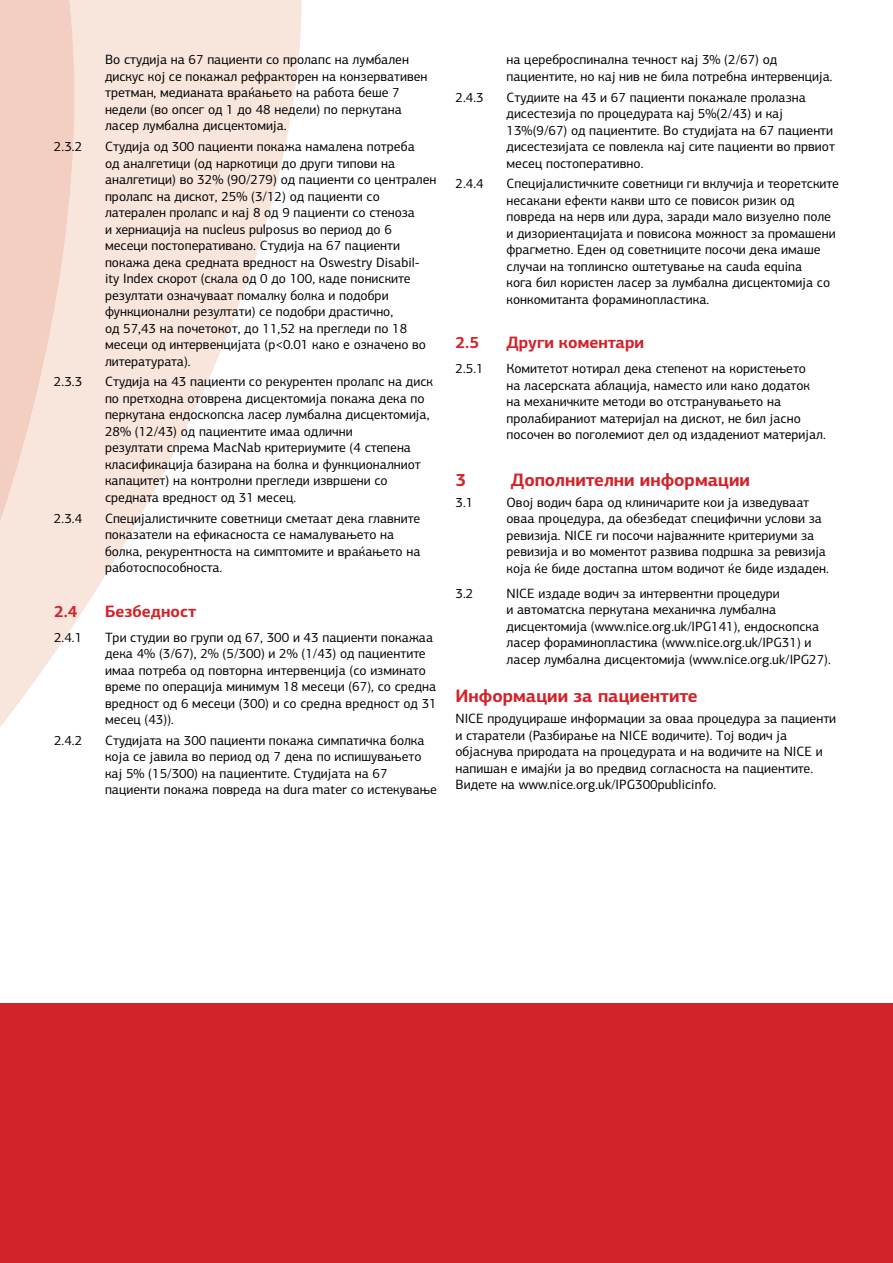
<style>
.page{position:relative;width:893px;height:1263px;background:#fff}
.page>*{position:absolute;margin:0;border:0;box-sizing:border-box;transform-origin:0 0}
.t1{font:700 18px "PF Centro Sans Pro";color:#d2232a}
.t2{font:700 16.5px "PF Centro Sans Pro";color:#d2232a}
.t3{font:13.5px/16.5px "PF Centro Sans Pro";color:#000}
</style>
<div class="page">
<svg style="left:0;top:0;width:302px;height:727px;fill:#f8e5dc"></svg>
<svg style="left:0;top:0;width:88px;height:559px;background:#f5d8cc"></svg>
<div style="left:0;top:1003px;width:893px;height:260px;background:#d2232a"></div>
<p class="t3" style="left:105px;top:52px;width:324px">Во студија на 67 пациенти со пролапс на лумбален дискус кој се покажал рефракторен на конзервативен третман, медианата враќањето на работа беше 7 недели (во опсег од 1 до 48 недели) по перкутана ласер лумбална дисцектомија.</p>
<p class="t3" style="left:54px;top:138px;width:30px">2.3.2</p>
<p class="t3" style="left:105px;top:138px;width:333px">Студија од 300 пациенти покажа намалена потреба<br>од аналгетици (од наркотици до други типови на аналгетици) во 32% (90/279) од пациенти со централен пролапс на дискот, 25% (3/12) од пациенти со латерален пролапс и кај 8 од 9 пациенти со стеноза<br>и херниација на nucleus pulposus во период до 6 месеци постоперативано. Студија на 67 пациенти покажа дека средната вредност на Oswestry Disabil&shy;ity Index скорот (скала од 0 до 100, каде пониските резултати означуваат помалку болка и подобри функционални резултати) се подобри драстично,<br>од 57,43 на почетокот, до 11,52 на прегледи по 18 месеци од интервенцијата (p&lt;0.01 како е означено во литературата).</p>
<p class="t3" style="left:54px;top:373px;width:30px">2.3.3</p>
<p class="t3" style="left:105px;top:373px;width:330px">Студија на 43 пациенти со рекурентен пролапс на диск по претходна отоврена дисцектомија покажа дека по перкутана ендоскопска ласер лумбална дисцектомија, 28% (12/43) од пациентите имаа одлични<br>резултати спрема MacNab критериумите (4 степена класификација базирана на болка и функционалниот капацитет) на контролни прегледи извршени со средната вредност од 31 месец.</p>
<p class="t3" style="left:54px;top:510px;width:30px">2.3.4</p>
<p class="t3" style="left:105px;top:510px;width:317px">Специјалистичките советници сметаат дека главните показатели на ефикасноста се намалувањето на болка, рекурентноста на симптомите и враќањето на работоспособноста.</p>
<p class="t2" style="left:54px;top:601px;width:25px">2.4</p>
<p class="t2" style="left:105px;top:601px;width:93px">Безбедност</p>
<p class="t3" style="left:54px;top:629px;width:30px">2.4.1</p>
<p class="t3" style="left:105px;top:629px;width:333px">Три студии во групи од 67, 300 и 43 пациенти покажаа дека 4% (3/67), 2% (5/300) и 2% (1/43) од пациентите имаа потреба од повторна интервенција (со изминато време по операција минимум 18 месеци (67), со средна вредност од 6 месеци (300) и со средна вредност од 31 месец (43)).</p>
<p class="t3" style="left:54px;top:732px;width:30px">2.4.2</p>
<p class="t3" style="left:105px;top:732px;width:333px">Студијата на 300 пациенти покажа симпатичка болка која се јавила во период од 7 дена по испишувањето кај 5% (15/300) на пациентите. Студијата на 67 пациенти покажа повреда на dura mater со истекување</p>
<p class="t3" style="left:506px;top:52px;width:328px">на цереброспинална течност кај 3% (2/67) од пациентите, но кај нив не била потребна интервенција.</p>
<p class="t3" style="left:455px;top:89px;width:30px">2.4.3</p>
<p class="t3" style="left:506px;top:89px;width:330px">Студиите на 43 и 67 пациенти покажале пролазна дисестезија по процедурата кај 5%(2/43) и кај 13%(9/67) од пациентите. Во студијата на 67 пациенти дисестезијата се повлекла кај сите пациенти во првиот месец постоперативно.</p>
<p class="t3" style="left:455px;top:175px;width:30px">2.4.4</p>
<p class="t3" style="left:506px;top:175px;width:334px">Специјалистичките советници ги вклучија и теоретските несакани ефекти какви што се повисок ризик од повреда на нерв или дура, заради мало визуелно поле и дизориентацијата и повисока можност за промашени фрагметно. Еден од советниците посочи дека имаше случаи на топлинско оштетување на cauda equinа<br>кога бил користен ласер за лумбална дисцектомија со конкомитанта фораминопластика.</p>
<p class="t2" style="left:455px;top:332px;width:25px">2.5</p>
<p class="t2" style="left:506px;top:332px;width:139px">Други коментари</p>
<p class="t3" style="left:455px;top:361px;width:30px">2.5.1</p>
<p class="t3" style="left:506px;top:361px;width:321px">Комитетот нотирал дека степенот на користењето<br>на ласерската аблација, наместо или како додаток на механичките методи во отстранувањето на пролабираниот материјал на дискот, не бил јасно посочен во поголемиот дел од издадениот материјал.</p>
<h1 class="t1" style="left:455px;top:468px;width:12px">3</h1>
<h1 class="t1" style="left:511px;top:468px;width:241px">Дополнителни информации</h1>
<p class="t3" style="left:455px;top:494px;width:19px">3.1</p>
<p class="t3" style="left:506px;top:494px;width:324px">Овој водич бара од клиничарите кои ја изведуваат оваа процедура, да обезбедат специфични услови за ревизија. NICE ги посочи најважните критериуми за ревизија и во моментот развива подршка за ревизија која ќе биде достапна штом водичот ќе биде издаден.</p>
<p class="t3" style="left:455px;top:585px;width:19px">3.2</p>
<p class="t3" style="left:506px;top:585px;width:326px">NICE издаде водич за интервентни процедури<br>и автоматска перкутана механичка лумбална дисцектомија (www.nice.org.uk/IPG141), ендоскопска ласер фораминопластика (www.nice.org.uk/IPG31) и ласер лумбална дисцектомија (www.nice.org.uk/IPG27).</p>
<h1 class="t1" style="left:455px;top:685px;width:244px">Информации за пациентите</h1>
<p class="t3" style="left:455px;top:710px;width:382px">NICE продуцираше информации за оваа процедура за пациенти и старатели (Разбирање на NICE водичите). Тој водич ја објаснува природата на процедурата и на водичите на NICE и напишан е имајќи ја во предвид согласноста на пациентите.<br>Видете на www.nice.org.uk/IPG300publicinfo.</p>
</div>
